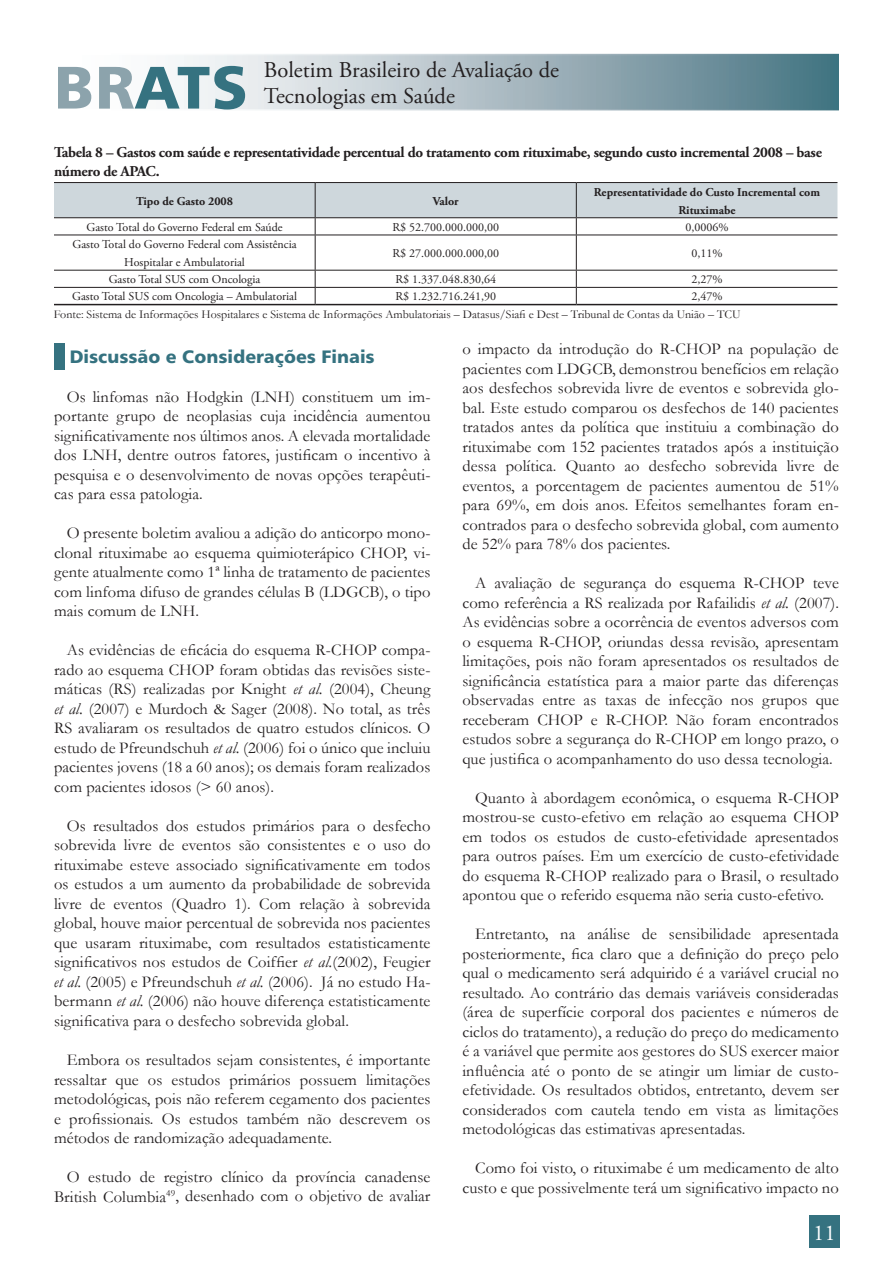
<style>
.page{position:relative;width:893px;height:1263px;background:#fff}
.page>*{position:absolute;margin:0;border:0;box-sizing:border-box;transform-origin:0 0}
.t1{font:60px "Humanist 777 BT Black B";letter-spacing:.02em;color:#357280}
.t2{font:22.5px/26.2px "Adobe Garamond Pro";color:#231f20}
.t3{font:22.5px "Adobe Garamond Pro";color:#fff}
.t4{font:18px "Humanist 777 BT Black B";color:#357280}
.t5{font:16.5px/19.5px "Garamond";letter-spacing:.005em;color:#231f20;text-align:justify}
.t6{font:700 15px/19.5px "Adobe Garamond Pro";letter-spacing:-.02em;color:#231f20}
.t7{font:12px/18px "Adobe Garamond Pro";color:#231f20;text-align:center}
.t8{font:12px "Garamond";color:#231f20}
.t9{font:700 12px/18px "Adobe Garamond Pro";color:#231f20;text-align:center}
.s1{color:#8ca3ac}
.s2{font-style:italic}
</style>
<div class="page">
<div style="left:55px;top:55px;width:783px;height:55px;background:linear-gradient(to right,#fff,#4f7886)"></div>
<div style="left:54px;top:54px;width:785px;height:56px;border:2px solid #fff"></div>
<div style="left:809px;top:1215px;width:31px;height:32px;background:#357280"></div>
<hr style="left:54px;top:182px;width:261px;height:1px;background:#231f20">
<hr style="left:315px;top:182px;width:261px;height:1px;background:#231f20">
<hr style="left:576px;top:182px;width:261px;height:1px;background:#231f20">
<svg style="left:54px;top:183px;width:783px;height:52px"></svg>
<hr style="left:54px;top:235px;width:261px;height:1px;background:#231f20">
<hr style="left:315px;top:235px;width:261px;height:1px;background:#231f20">
<hr style="left:315px;top:235px;width:1px;height:35px;background:#231f20">
<hr style="left:576px;top:235px;width:261px;height:1px;background:#231f20">
<hr style="left:576px;top:235px;width:1px;height:35px;background:#231f20">
<hr style="left:54px;top:270px;width:261px;height:1px;background:#231f20">
<hr style="left:315px;top:270px;width:261px;height:1px;background:#231f20">
<hr style="left:576px;top:270px;width:261px;height:1px;background:#231f20">
<hr style="left:54px;top:287px;width:261px;height:1px;background:#231f20">
<hr style="left:315px;top:287px;width:261px;height:1px;background:#231f20">
<svg style="left:315px;top:271px;width:1px;height:33px"></svg>
<hr style="left:576px;top:287px;width:261px;height:1px;background:#231f20">
<svg style="left:576px;top:271px;width:1px;height:33px"></svg>
<hr style="left:54px;top:304px;width:261px;height:1px;background:#231f20">
<hr style="left:315px;top:304px;width:261px;height:1px;background:#231f20">
<hr style="left:576px;top:304px;width:261px;height:1px;background:#231f20">
<div style="left:54px;top:343px;width:10px;height:27px;background:#357280"></div>
<h1 class="t1" style="left:54px;top:49px;width:195px"><span class="s1">BR</span>ATS</h1>
<h2 class="t2" style="left:264px;top:58px;width:297px">Boletim Brasileiro de Avaliação de<br>Tecnologias em Saúde</h2>
<p class="t6" style="left:54px;top:142px;width:769px">Tabela 8 – Gastos com saúde e representatividade percentual do tratamento com rituximabe, segundo custo incremental 2008 – base número de APAC.</p>
<p class="t9" style="left:136px;top:192px;width:98px">Tipo de Gasto 2008</p>
<p class="t9" style="left:433px;top:192px;width:27px">Valor</p>
<p class="t9" style="left:594px;top:183px;width:228px">Representatividade do Custo Incremental com<br>Rituximabe</p>
<p class="t7" style="left:87px;top:218px;width:198px">Gasto Total do Governo Federal em Saúde</p>
<p class="t7" style="left:392px;top:218px;width:108px">R$ 52.700.000.000,00</p>
<p class="t7" style="left:685px;top:218px;width:45px">0,0006%</p>
<p class="t7" style="left:73px;top:236px;width:226px">Gasto Total do Governo Federal com Assistência<br>Hospitalar e Ambulatorial</p>
<p class="t7" style="left:392px;top:245px;width:108px">R$ 27.000.000.000,00</p>
<p class="t7" style="left:691px;top:245px;width:33px">0,11%</p>
<p class="t7" style="left:109px;top:271px;width:153px">Gasto Total SUS com Oncologia</p>
<p class="t7" style="left:395px;top:271px;width:102px">R$ 1.337.048.830,64</p>
<p class="t7" style="left:691px;top:271px;width:33px">2,27%</p>
<p class="t7" style="left:72px;top:288px;width:226px">Gasto Total SUS com Oncologia – Ambulatorial</p>
<p class="t7" style="left:395px;top:288px;width:102px">R$ 1.232.716.241,90</p>
<p class="t7" style="left:691px;top:288px;width:33px">2,47%</p>
<p class="t8" style="left:54px;top:307px;width:688px">Fonte: Sistema de Informações Hospitalares e Sistema de Informações Ambulatoriais – Datasus/Siafi e Dest – Tribunal de Contas da União – TCU</p>
<p class="t4" style="left:70px;top:345px;width:306px">Discussão e Considerações Finais</p>
<p class="t5" style="left:54px;top:387px;width:378px;text-indent:13px">Os linfomas não Hodgkin (LNH) constituem um im&shy;portante grupo de neoplasias cuja incidência aumentou significativamente nos últimos anos. A elevada mortalidade dos LNH, dentre outros fatores, justificam o incentivo à pesquisa e o desenvolvimento de novas opções terapêuti&shy;cas para essa patologia.</p>
<p class="t5" style="left:54px;top:523px;width:378px;text-indent:13px">O presente boletim avaliou a adição do anticorpo mono&shy;clonal rituximabe ao esquema quimioterápico CHOP, vi&shy;gente atualmente como 1ª linha de tratamento de pacientes com linfoma difuso de grandes células B (LDGCB), o tipo mais comum de LNH.</p>
<p class="t5" style="left:54px;top:640px;width:378px;text-indent:13px">As evidências de eficácia do esquema R-CHOP compa&shy;rado ao esquema CHOP foram obtidas das revisões siste&shy;máticas (RS) realizadas por Knight <span class="s2">et al.</span> (2004), Cheung <span class="s2">et al.</span> (2007) e Murdoch &amp; Sager (2008). No total, as três RS avaliaram os resultados de quatro estudos clínicos. O estudo de Pfreundschuh <span class="s2">et al.</span> (2006) foi o único que incluiu pacientes jovens (18 a 60 anos); os demais foram realizados com pacientes idosos (&gt; 60 anos).</p>
<p class="t5" style="left:54px;top:816px;width:378px;text-indent:13px">Os resultados dos estudos primários para o desfecho sobrevida livre de eventos são consistentes e o uso do rituximabe esteve associado significativamente em todos os estudos a um aumento da probabilidade de sobrevida livre de eventos (Quadro 1). Com relação à sobrevida global, houve maior percentual de sobrevida nos pacientes que usaram rituximabe, com resultados estatisticamente significativos nos estudos de Coiffier <span class="s2">et al.</span>(2002), Feugier <span class="s2">et al.</span> (2005) e Pfreundschuh <span class="s2">et al.</span> (2006). Já no estudo Ha&shy;bermann <span class="s2">et al.</span> (2006) não houve diferença estatisticamente significativa para o desfecho sobrevida global.</p>
<p class="t5" style="left:54px;top:1050px;width:378px;text-indent:13px">Embora os resultados sejam consistentes, é importante ressaltar que os estudos primários possuem limitações metodológicas, pois não referem cegamento dos pacientes e profissionais. Os estudos também não descrevem os métodos de randomização adequadamente.</p>
<p class="t5" style="left:54px;top:1167px;width:378px;text-align:right">O estudo de registro clínico da província canadense<br>British Columbia<sup>49</sup>, desenhado com o objetivo de avaliar</p>
<p class="t5" style="left:462px;top:339px;width:378px">o impacto da introdução do R-CHOP na população de pacientes com LDGCB, demonstrou benefícios em relação aos desfechos sobrevida livre de eventos e sobrevida glo&shy;bal. Este estudo comparou os desfechos de 140 pacientes tratados antes da política que instituiu a combinação do rituximabe com 152 pacientes tratados após a instituição dessa política. Quanto ao desfecho sobrevida livre de eventos, a porcentagem de pacientes aumentou de 51% para 69%, em dois anos. Efeitos semelhantes foram en&shy;contrados para o desfecho sobrevida global, com aumento de 52% para 78% dos pacientes.</p>
<p class="t5" style="left:462px;top:573px;width:378px;text-indent:13px">A avaliação de segurança do esquema R-CHOP teve como referência a RS realizada por Rafailidis <span class="s2">et al.</span> (2007).<br>As evidências sobre a ocorrência de eventos adversos com o esquema R-CHOP, oriundas dessa revisão, apresentam limitações, pois não foram apresentados os resultados de significância estatística para a maior parte das diferenças observadas entre as taxas de infecção nos grupos que receberam CHOP e R-CHOP. Não foram encontrados estudos sobre a segurança do R-CHOP em longo prazo, o que justifica o acompanhamento do uso dessa tecnologia.</p>
<p class="t5" style="left:462px;top:788px;width:378px;text-indent:13px">Quanto à abordagem econômica, o esquema R-CHOP mostrou-se custo-efetivo em relação ao esquema CHOP em todos os estudos de custo-efetividade apresentados para outros países. Em um exercício de custo-efetividade do esquema R-CHOP realizado para o Brasil, o resultado apontou que o referido esquema não seria custo-efetivo.</p>
<p class="t5" style="left:462px;top:924px;width:378px;text-indent:13px">Entretanto, na análise de sensibilidade apresentada posteriormente, fica claro que a definição do preço pelo qual o medicamento será adquirido é a variável crucial no resultado. Ao contrário das demais variáveis consideradas (área de superfície corporal dos pacientes e números de ciclos do tratamento), a redução do preço do medicamento é a variável que permite aos gestores do SUS exercer maior influência até o ponto de se atingir um limiar de custo&shy;efetividade. Os resultados obtidos, entretanto, devem ser considerados com cautela tendo em vista as limitações metodológicas das estimativas apresentadas.</p>
<p class="t5" style="left:462px;top:1158px;width:378px;text-align:right">Como foi visto, o rituximabe é um medicamento de alto custo e que possivelmente terá um significativo impacto no</p>
<h2 class="t3" style="left:813px;top:1219px;width:24px">11</h2>
</div>
